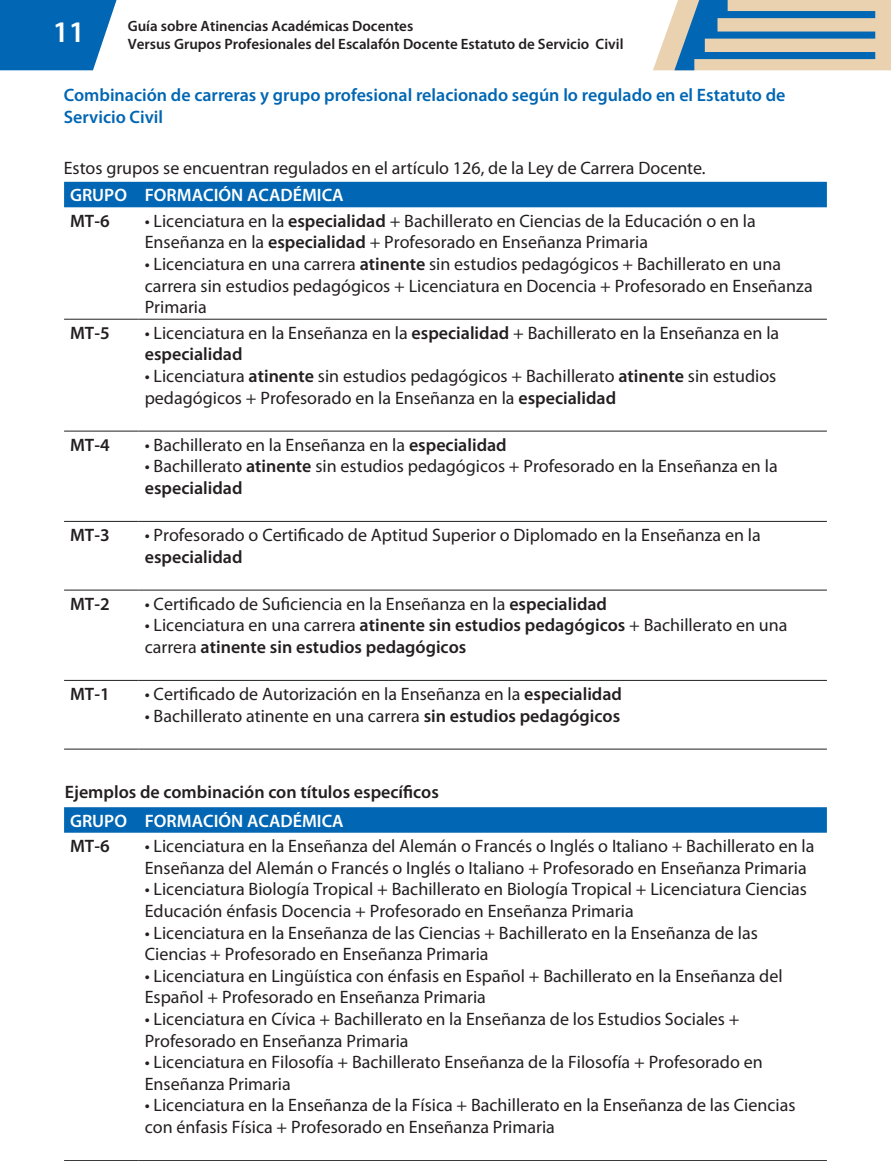
<style>
.page{position:relative;width:891px;height:1161px;background:#fff}
.page>*{position:absolute;margin:0;border:0;box-sizing:border-box;transform-origin:0 0}
.t1{font:600 30px "Myriad Pro";color:#fff}
.t2{font:18px/21.6px "Myriad Pro";color:#231f20}
.t3{font:600 18px/21.6px "Myriad Pro";color:#231f20}
.t4{font:600 18px/21.6px "Myriad Pro";color:#0166b3}
.t5{font:600 18px "Myriad Pro";color:#fff}
.t6{font:600 15px "Myriad Pro";color:#231f20}
.s1{font-weight:600}
.s2{font-weight:400}
</style>
<div class="page">
<svg style="left:0;top:0;width:117px;height:70px;background:#1b75ba"></svg>
<svg style="left:653px;top:0;width:238px;height:70px;background:#a2b2b5"></svg>
<div style="left:64px;top:182px;width:763px;height:25px;background:#0166b3"></div>
<hr style="left:64px;top:319px;width:75px;height:1px;background:#231f20">
<hr style="left:139px;top:319px;width:688px;height:1px;background:#231f20">
<hr style="left:64px;top:431px;width:75px;height:1px;background:#231f20">
<hr style="left:139px;top:431px;width:688px;height:1px;background:#231f20">
<hr style="left:64px;top:521px;width:75px;height:1px;background:#231f20">
<hr style="left:139px;top:521px;width:688px;height:1px;background:#231f20">
<hr style="left:64px;top:590px;width:75px;height:1px;background:#231f20">
<hr style="left:139px;top:590px;width:688px;height:1px;background:#231f20">
<hr style="left:64px;top:680px;width:75px;height:1px;background:#231f20">
<hr style="left:139px;top:680px;width:688px;height:1px;background:#231f20">
<hr style="left:64px;top:749px;width:75px;height:1px;background:#231f20">
<hr style="left:139px;top:749px;width:688px;height:1px;background:#231f20">
<svg style="left:64px;top:807px;width:763px;height:26px;background:#0568b4"></svg>
<hr style="left:64px;top:1160px;width:75px;height:1px;background:#231f20">
<hr style="left:139px;top:1160px;width:688px;height:1px;background:#231f20">
<p class="t6" style="left:128px;top:16px;width:287px">Guía sobre Atinencias Académicas Docentes</p>
<h1 class="t1" style="left:53px;top:13px;width:34px">11</h1>
<p class="t6" style="left:128px;top:34px;width:497px">Versus Grupos Profesionales del Escalafón Docente Estatuto de Servicio Civil</p>
<p class="t4" style="left:64px;top:84px;width:723px">Combinación de carreras y grupo profesional relacionado según lo regulado en el Estatuto de<br>Servicio Civil</p>
<p class="t2" style="left:64px;top:157px;width:643px">Estos grupos se encuentran regulados en el artículo 126, de la Ley de Carrera Docente.</p>
<p class="t5" style="left:70px;top:184px;width:275px">GRUPO FORMACIÓN ACADÉMICA</p>
<p class="t3" style="left:70px;top:210px;width:41px">MT-6</p>
<p class="t2" style="left:145px;top:210px;width:613px">• Licenciatura en la <span class="s1">especialidad</span> + Bachillerato en Ciencias de la Educación o en la<br>Enseñanza en la <span class="s1">especialidad</span> + Profesorado en Enseñanza Primaria</p>
<p class="t2" style="left:145px;top:253px;width:669px">• Licenciatura en una carrera <span class="s1">atinente</span> sin estudios pedagógicos + Bachillerato en una carrera sin estudios pedagógicos + Licenciatura en Docencia + Profesorado en Enseñanza<br>Primaria</p>
<p class="t3" style="left:70px;top:321px;width:41px">MT-5</p>
<p class="t2" style="left:145px;top:322px;width:636px">• Licenciatura en la Enseñanza en la <span class="s1">especialidad</span> + Bachillerato en la Enseñanza en la <span class="s1">especialidad</span></p>
<p class="t2" style="left:145px;top:365px;width:633px">• Licenciatura <span class="s1">atinente</span> sin estudios pedagógicos + Bachillerato <span class="s1">atinente</span> sin estudios pedagógicos + Profesorado en la Enseñanza en la <span class="s1">especialidad</span></p>
<p class="t3" style="left:70px;top:433px;width:41px">MT-4</p>
<p class="t2" style="left:145px;top:434px;width:364px">• Bachillerato en la Enseñanza en la <span class="s1">especialidad</span></p>
<p class="t2" style="left:145px;top:455px;width:634px">• Bachillerato <span class="s1">atinente</span> sin estudios pedagógicos + Profesorado en la Enseñanza en la <span class="s1">especialidad</span></p>
<p class="t3" style="left:70px;top:524px;width:41px">MT-3</p>
<p class="t2" style="left:145px;top:524px;width:618px">• Profesorado o Certificado de Aptitud Superior o Diplomado en la Enseñanza en la</p>
<p class="t3" style="left:145px;top:545px;width:99px">especialidad</p>
<p class="t3" style="left:70px;top:592px;width:41px">MT-2</p>
<p class="t2" style="left:145px;top:593px;width:464px">• Certificado de Suficiencia en la Enseñanza en la <span class="s1">especialidad</span></p>
<p class="t3" style="left:145px;top:614px;width:644px"><span class="s2">• Licenciatura en una carrera</span> atinente sin estudios pedagógicos <span class="s2">+ Bachillerato en una carrera</span> atinente sin estudios pedagógicos</p>
<p class="t3" style="left:70px;top:683px;width:41px">MT-1</p>
<p class="t2" style="left:145px;top:683px;width:479px">• Certificado de Autorización en la Enseñanza en la <span class="s1">especialidad</span></p>
<p class="t2" style="left:145px;top:704px;width:477px">• Bachillerato atinente en una carrera <span class="s1">sin estudios pedagógicos</span></p>
<p class="t3" style="left:65px;top:781px;width:375px">Ejemplos de combinación con títulos específicos</p>
<p class="t5" style="left:70px;top:809px;width:275px">GRUPO FORMACIÓN ACADÉMICA</p>
<p class="t3" style="left:70px;top:835px;width:41px">MT-6</p>
<p class="t2" style="left:145px;top:835px;width:671px">• Licenciatura en la Enseñanza del Alemán o Francés o Inglés o Italiano + Bachillerato en la<br>Enseñanza del Alemán o Francés o Inglés o Italiano + Profesorado en Enseñanza Primaria</p>
<p class="t2" style="left:145px;top:878px;width:664px">• Licenciatura Biología Tropical + Bachillerato en Biología Tropical + Licenciatura Ciencias<br>Educación énfasis Docencia + Profesorado en Enseñanza Primaria</p>
<p class="t2" style="left:145px;top:922px;width:615px">• Licenciatura en la Enseñanza de las Ciencias + Bachillerato en la Enseñanza de las<br>Ciencias + Profesorado en Enseñanza Primaria</p>
<p class="t2" style="left:145px;top:965px;width:639px">• Licenciatura en Lingüística con énfasis en Español + Bachillerato en la Enseñanza del<br>Español + Profesorado en Enseñanza Primaria</p>
<p class="t2" style="left:145px;top:1008px;width:596px">• Licenciatura en Cívica + Bachillerato en la Enseñanza de los Estudios Sociales +<br>Profesorado en Enseñanza Primaria</p>
<p class="t2" style="left:145px;top:1051px;width:619px">• Licenciatura en Filosofía + Bachillerato Enseñanza de la Filosofía + Profesorado en<br>Enseñanza Primaria</p>
<p class="t2" style="left:145px;top:1094px;width:652px">• Licenciatura en la Enseñanza de la Física + Bachillerato en la Enseñanza de las Ciencias con énfasis Física + Profesorado en Enseñanza Primaria</p>
</div>
